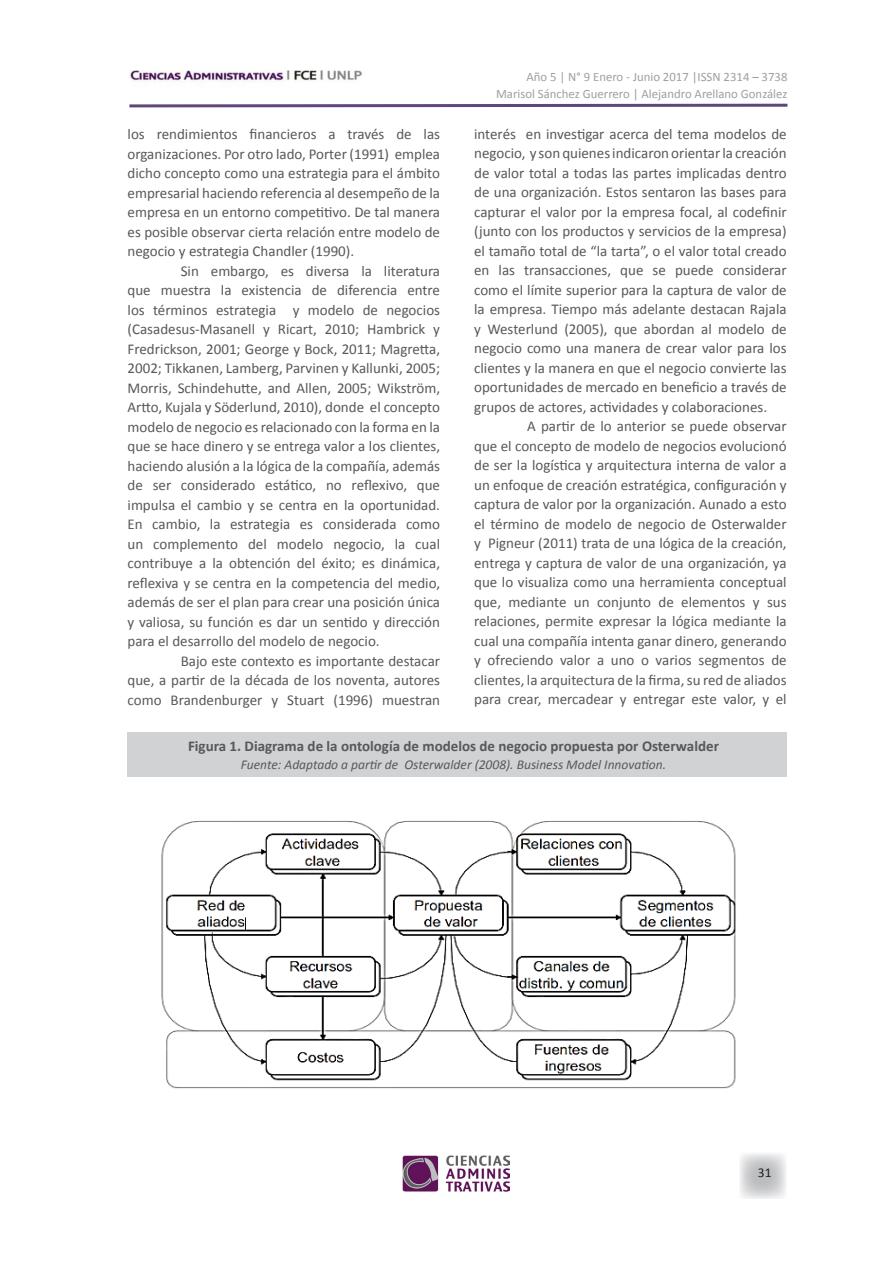
<style>
.page{position:relative;width:893px;height:1263px;background:#fff}
.page>*{position:absolute;margin:0;border:0;box-sizing:border-box;transform-origin:0 0}
.t1{font:15px/19.5px "Calibri";color:#57585a;text-align:justify}
.t2{font:700 15px "Calibri";color:#57585a}
.t3{font:italic 13.5px "Calibri";color:#57585a}
.t4{font:13.5px "Calibri";color:#231f20}
.t5{font:12.75px/16.8px "Calibri";color:#9d9fa2;text-align:right}
</style>
<div class="page">
<svg style="left:740px;top:1153px;width:46px;height:46px;background:#d7d7d9"></svg>
<img style="left:402px;top:1155px;width:107px;height:37px">
<img style="left:130px;top:70px;width:232px;height:13px">
<svg style="left:129px;top:103px;width:659px;height:5px"></svg>
<div style="left:128px;top:732px;width:659px;height:44px;background:#d1d2d4"></div>
<img style="left:161px;top:820px;width:575px;height:269px">
<p class="t5" style="left:496px;top:68px;width:293px">Año 5 | N° 9 Enero - Junio 2017 |ISSN 2314 – 3738<br>Marisol Sánchez Guerrero | Alejandro Arellano González</p>
<p class="t1" style="left:474px;top:124px;width:314px">interés en investigar acerca del tema modelos de negocio, y son quienes indicaron orientar la creación de valor total a todas las partes implicadas dentro de una organización. Estos sentaron las bases para capturar el valor por la empresa focal, al codefinir (junto con los productos y servicios de la empresa) el tamaño total de “la tarta”, o el valor total creado en las transacciones, que se puede considerar como el límite superior para la captura de valor de la empresa. Tiempo más adelante destacan Rajala y Westerlund (2005), que abordan al modelo de negocio como una manera de crear valor para los clientes y la manera en que el negocio convierte las oportunidades de mercado en beneficio a través de grupos de actores, actividades y colaboraciones.</p>
<p class="t1" style="left:474px;top:417px;width:314px;text-indent:53px">A partir de lo anterior se puede observar que el concepto de modelo de negocios evolucionó de ser la logística y arquitectura interna de valor a un enfoque de creación estratégica, configuración y captura de valor por la organización. Aunado a esto el término de modelo de negocio de Osterwalder y Pigneur (2011) trata de una lógica de la creación, entrega y captura de valor de una organización, ya que lo visualiza como una herramienta conceptual que, mediante un conjunto de elementos y sus relaciones, permite expresar la lógica mediante la cual una compañía intenta ganar dinero, generando y ofreciendo valor a uno o varios segmentos de clientes, la arquitectura de la firma, su red de aliados para crear, mercadear y entregar este valor, y el</p>
<p class="t2" style="left:188px;top:736px;width:532px">Figura 1. Diagrama de la ontología de modelos de negocio propuesta por Osterwalder</p>
<p class="t3" style="left:241px;top:755px;width:427px">Fuente: Adaptado a partir de Osterwalder (2008). Business Model Innovation.</p>
<p class="t1" style="left:128px;top:124px;width:314px">los rendimientos financieros a través de las organizaciones. Por otro lado, Porter (1991) emplea dicho concepto como una estrategia para el ámbito empresarial haciendo referencia al desempeño de la empresa en un entorno competitivo. De tal manera es posible observar cierta relación entre modelo de negocio y estrategia Chandler (1990).</p>
<p class="t1" style="left:128px;top:261px;width:314px;text-indent:53px">Sin embargo, es diversa la literatura que muestra la existencia de diferencia entre los términos estrategia y modelo de negocios (Casadesus-Masanell y Ricart, 2010; Hambrick y Fredrickson, 2001; George y Bock, 2011; Magretta, 2002; Tikkanen, Lamberg, Parvinen y Kallunki, 2005; Morris, Schindehutte, and Allen, 2005; Wikström, Artto, Kujala y Söderlund, 2010), donde el concepto modelo de negocio es relacionado con la forma en la que se hace dinero y se entrega valor a los clientes, haciendo alusión a la lógica de la compañía, además de ser considerado estático, no reflexivo, que impulsa el cambio y se centra en la oportunidad.<br>En cambio, la estrategia es considerada como un complemento del modelo negocio, la cual contribuye a la obtención del éxito; es dinámica, reflexiva y se centra en la competencia del medio, además de ser el plan para crear una posición única y valiosa, su función es dar un sentido y dirección para el desarrollo del modelo de negocio.</p>
<p class="t1" style="left:128px;top:651px;width:314px;text-indent:53px">Bajo este contexto es importante destacar que, a partir de la década de los noventa, autores como Brandenburger y Stuart (1996) muestran</p>
<p class="t4" style="left:758px;top:1164px;width:15px">31</p>
</div>
